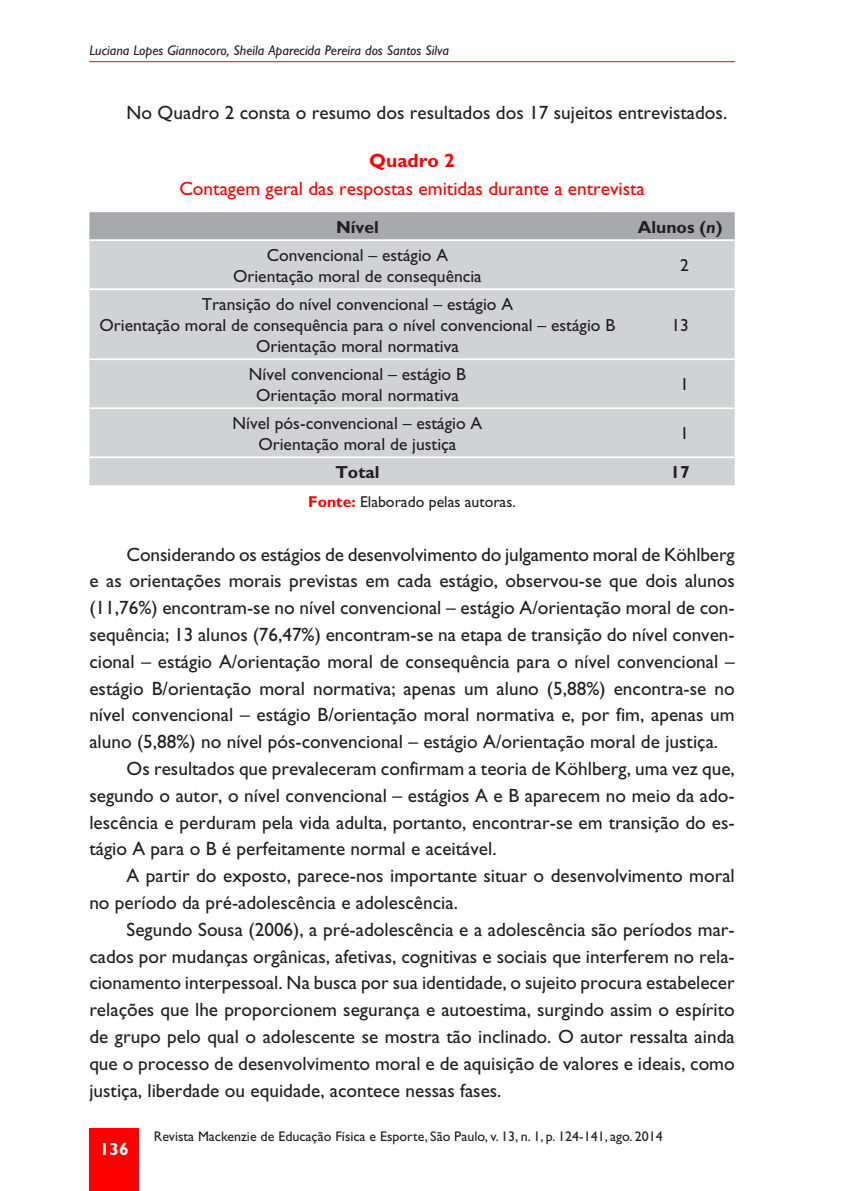
<style>
.page{position:relative;width:844px;height:1191px;background:#fff}
.page>*{position:absolute;margin:0;border:0;box-sizing:border-box;transform-origin:0 0}
.t1{font:19.25px "Gill Sans";color:#231f20}
.t2{font:19.25px "Gill Sans";color:#f00}
.t3{font:700 19.25px "Gill Sans";color:#f00}
.t4{font:17.5px/21px "Gill Sans";color:#231f20;text-align:center}
.t5{font:700 17.5px "Gill Sans";color:#231f20}
.t6{font:700 17.5px "Gill Sans";color:#fff}
.t7{font:15.75px "Gill Sans";color:#231f20}
.t8{font:14px "Gill Sans";color:#231f20}
.t9{font:italic 14px "Gill Sans";color:#231f20}
.s1{font-style:italic}
.s2{font-weight:700;color:#f00}
</style>
<div class="page">
<div style="left:89px;top:1129px;width:50px;height:62px;background:#f00"></div>
<hr style="left:89px;top:61px;width:645px;height:1px;background:#f00">
<div style="left:89px;top:212px;width:645px;height:27px;background:#a8a9ad"></div>
<div style="left:89px;top:241px;width:645px;height:244px;background:#d1d2d4"></div>
<hr style="left:89px;top:288px;width:645px;height:2px;background:#fff">
<hr style="left:89px;top:358px;width:645px;height:2px;background:#fff">
<hr style="left:89px;top:407px;width:645px;height:2px;background:#fff">
<hr style="left:89px;top:456px;width:645px;height:2px;background:#fff">
<p class="t9" style="left:89px;top:46px;width:361px">Luciana Lopes Giannocoro, Sheila Aparecida Pereira dos Santos Silva</p>
<p class="t1" style="left:126px;top:105px;width:602px">No Quadro 2 consta o resumo dos resultados dos 17 sujeitos entrevistados.</p>
<p class="t3" style="left:369px;top:154px;width:87px">Quadro 2</p>
<p class="t2" style="left:179px;top:182px;width:467px">Contagem geral das respostas emitidas durante a entrevista</p>
<p class="t5" style="left:336px;top:221px;width:44px">Nível</p>
<p class="t5" style="left:637px;top:221px;width:86px">Alunos (<span class="s1">n</span>)</p>
<p class="t4" style="left:233px;top:246px;width:250px">Convencional – estágio A<br>Orientação moral de consequência</p>
<p class="t4" style="left:680px;top:257px;width:10px">2</p>
<p class="t4" style="left:99px;top:295px;width:517px">Transição do nível convencional – estágio A<br>Orientação moral de consequência para o nível convencional – estágio B<br>Orientação moral normativa</p>
<p class="t4" style="left:671px;top:316px;width:19px">13</p>
<p class="t4" style="left:249px;top:365px;width:218px">Nível convencional – estágio B<br>Orientação moral normativa</p>
<p class="t4" style="left:680px;top:376px;width:10px">1</p>
<p class="t4" style="left:232px;top:414px;width:251px">Nível pós-convencional – estágio A<br>Orientação moral de justiça</p>
<p class="t4" style="left:680px;top:425px;width:10px">1</p>
<p class="t5" style="left:335px;top:466px;width:46px">Total</p>
<p class="t5" style="left:670px;top:466px;width:21px">17</p>
<p class="t7" style="left:308px;top:496px;width:209px"><span class="s2">Fonte:</span> Elaborado pelas autoras.</p>
<p class="t1" style="left:126px;top:547px;width:609px">Considerando os estágios de desenvolvimento do julgamento moral de Köhlberg</p>
<p class="t1" style="left:89px;top:574px;width:646px">e as orientações morais previstas em cada estágio, observou-se que dois alunos</p>
<p class="t1" style="left:89px;top:601px;width:646px">(11,76%) encontram-se no nível convencional – estágio A/orientação moral de con-</p>
<p class="t1" style="left:89px;top:628px;width:646px">sequência; 13 alunos (76,47%) encontram-se na etapa de transição do nível conven-</p>
<p class="t1" style="left:89px;top:654px;width:646px">cional – estágio A/orientação moral de consequência para o nível convencional –</p>
<p class="t1" style="left:89px;top:681px;width:646px">estágio B/orientação moral normativa; apenas um aluno (5,88%) encontra-se no</p>
<p class="t1" style="left:89px;top:708px;width:646px">nível convencional – estágio B/orientação moral normativa e, por fim, apenas um</p>
<p class="t1" style="left:89px;top:735px;width:630px">aluno (5,88%) no nível pós-convencional – estágio A/orientação moral de justiça.</p>
<p class="t1" style="left:126px;top:762px;width:609px">Os resultados que prevaleceram confirmam a teoria de Köhlberg, uma vez que,</p>
<p class="t1" style="left:89px;top:788px;width:646px">segundo o autor, o nível convencional – estágios A e B aparecem no meio da ado-</p>
<p class="t1" style="left:89px;top:815px;width:646px">lescência e perduram pela vida adulta, portanto, encontrar-se em transição do es-</p>
<p class="t1" style="left:89px;top:842px;width:408px">tágio A para o B é perfeitamente normal e aceitável.</p>
<p class="t1" style="left:126px;top:869px;width:609px">A partir do exposto, parece-nos importante situar o desenvolvimento moral</p>
<p class="t1" style="left:89px;top:896px;width:370px">no período da pré-adolescência e adolescência.</p>
<p class="t1" style="left:126px;top:922px;width:609px">Segundo Sousa (2006), a pré-adolescência e a adolescência são períodos mar-</p>
<p class="t1" style="left:89px;top:949px;width:646px">cados por mudanças orgânicas, afetivas, cognitivas e sociais que interferem no rela-</p>
<p class="t1" style="left:89px;top:976px;width:646px">cionamento interpessoal. Na busca por sua identidade, o sujeito procura estabelecer</p>
<p class="t1" style="left:89px;top:1003px;width:646px">relações que lhe proporcionem segurança e autoestima, surgindo assim o espírito</p>
<p class="t1" style="left:89px;top:1030px;width:646px">de grupo pelo qual o adolescente se mostra tão inclinado. O autor ressalta ainda</p>
<p class="t1" style="left:89px;top:1056px;width:646px">que o processo de desenvolvimento moral e de aquisição de valores e ideais, como</p>
<p class="t1" style="left:89px;top:1083px;width:413px">justiça, liberdade ou equidade, acontece nessas fases.</p>
<p class="t6" style="left:100px;top:1143px;width:30px">136</p>
<p class="t8" style="left:154px;top:1131px;width:510px">Revista Mackenzie de Educação Física e Esporte, São Paulo, v. 13, n. 1, p. 124-141, ago. 2014</p>
</div>
